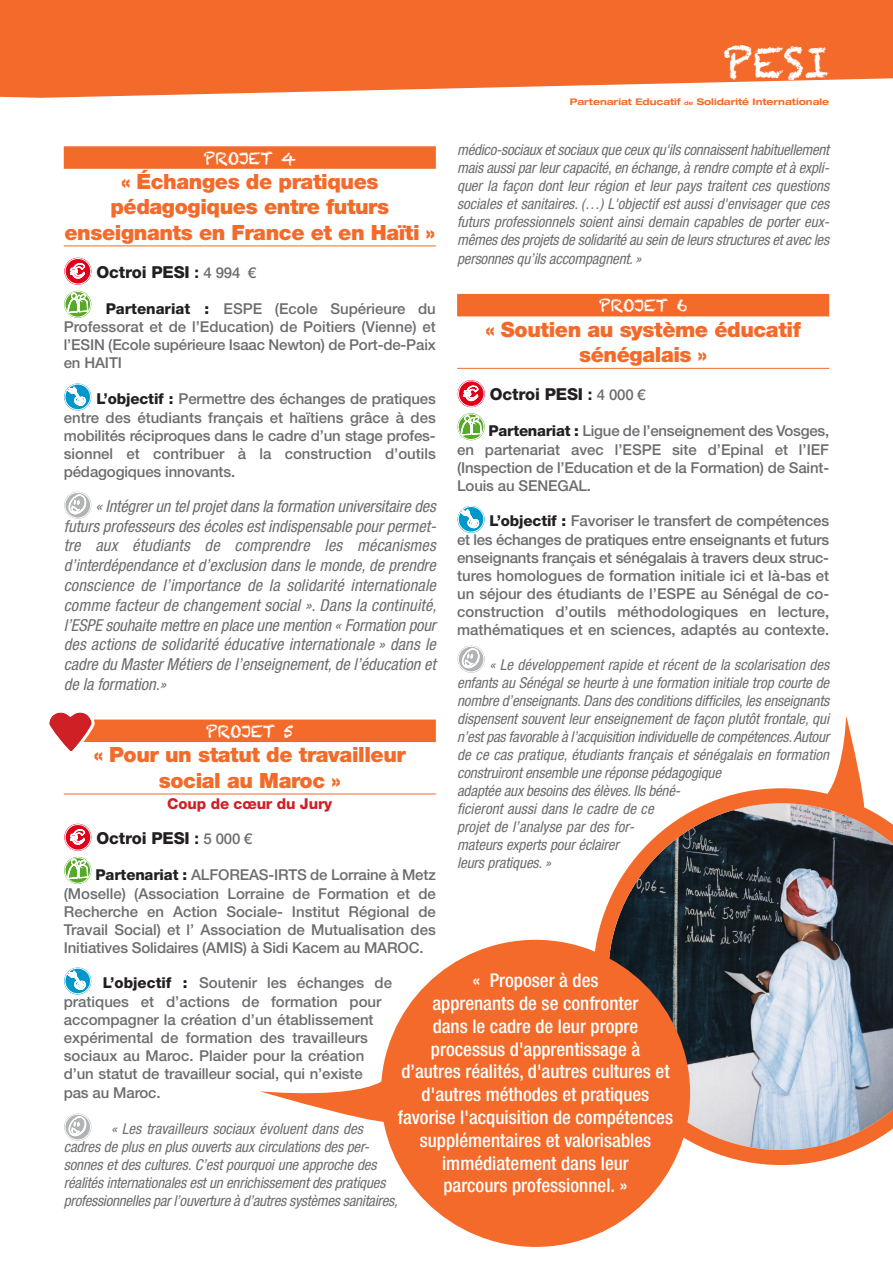
<style>
.page{position:relative;width:893px;height:1263px;background:#fff}
.page>*{position:absolute;margin:0;border:0;box-sizing:border-box;transform-origin:0 0}
.t1{font:41.85px "Chalkduster";color:#fff}
.t2{font:900 21px/25.2px "Helvetica Neue LT Std";letter-spacing:-.02em;color:#f36a2a;text-align:center}
.t3{font:500 condensed 18.9px/22.8px "Helvetica Neue LT Std";color:#fff;text-align:center}
.t4{font:italic condensed 16.5px/19.8px "Helvetica Neue LT Std";color:#6c6d70;text-align:justify}
.t5{font:800 16.5px "Helvetica Neue LT Std";letter-spacing:-.01em;color:#231f20}
.t6{font:16.5px "Chalkduster";letter-spacing:-.01em;color:#fff}
.t7{font:500 15px/18.1px "Helvetica Neue LT Std";letter-spacing:-.005em;color:#6c6d70;text-align:justify}
.t8{font:italic condensed 15px/18px "Helvetica Neue LT Std";letter-spacing:-.005em;color:#6c6d70}
.t9{font:800 15px "Helvetica Neue LT Std";letter-spacing:-.01em;color:#cf2026}
.t10{font:700 expanded 9.15px "Helvetica Neue LT Std";color:#f36a2a}
.s1{font-size:5.85px}
.s2{font-weight:700}
.s3{font-weight:500;font-size:15px;color:#6c6d70}
.s4{font-weight:800;color:#231f20}
</style>
<div class="page">
<svg style="left:0;top:0;width:893px;height:98px;background:#f4783e"></svg>
<div style="left:64px;top:146px;width:372px;height:23px;background:#f36a2a"></div>
<hr style="left:64px;top:246px;width:372px;height:1px;background:#f36a2a">
<div style="left:64px;top:719px;width:372px;height:23px;background:#f36a2a"></div>
<hr style="left:64px;top:794px;width:372px;height:1px;background:#f36a2a">
<div style="left:457px;top:294px;width:372px;height:22px;background:#f36a2a"></div>
<hr style="left:457px;top:368px;width:372px;height:1px;background:#f36a2a">
<svg style="left:64px;top:258px;width:28px;height:60px"></svg>
<svg style="left:64px;top:383px;width:28px;height:28px"></svg>
<svg style="left:64px;top:491px;width:27px;height:28px"></svg>
<svg style="left:64px;top:824px;width:28px;height:60px"></svg>
<svg style="left:64px;top:967px;width:28px;height:28px"></svg>
<svg style="left:64px;top:1113px;width:27px;height:28px"></svg>
<svg style="left:457px;top:380px;width:28px;height:60px"></svg>
<svg style="left:457px;top:506px;width:28px;height:27px"></svg>
<svg style="left:457px;top:645px;width:28px;height:28px"></svg>
<svg style="left:49px;top:712px;width:46px;height:39px"></svg>
<svg style="left:594px;top:788px;width:299px;height:377px;background:#827c7e"></svg>
<div style="left:381px;top:940px;width:309px;height:307px;background:#f36a2a;border-radius:50%"></div>
<svg style="left:260px;top:1077px;width:127px;height:58px"></svg>
<svg style="left:815px;top:716px;width:61px;height:119px"></svg>
<h1 class="t1" style="left:723px;top:38px;width:108px">PESI</h1>
<p class="t10" style="left:570px;top:99px;width:261px">Partenariat Educatif <span class="s1">de</span> Solidarité Internationale</p>
<p class="t8" style="left:457px;top:142px;width:374px;text-align:justify">médico-sociaux et sociaux que ceux qu'ils connaissent habituellement mais aussi par leur capacité, en échange, à rendre compte et à expli&shy;quer la façon dont leur région et leur pays traitent ces questions sociales et sanitaires. (…) L'objectif est aussi d'envisager que ces futurs professionnels soient ainsi demain capables de porter eux&shy;mêmes des projets de solidarité au sein de leurs structures et avec les personnes qu’ils accompagnent. »</p>
<p class="t6" style="left:599px;top:296px;width:90px">PROJET 6</p>
<h2 class="t2" style="left:485px;top:318px;width:317px">« Soutien au système éducatif sénégalais »</h2>
<p class="t5" style="left:490px;top:388px;width:157px">Octroi PESI <span class="s2">:</span> <span class="s3">4 000 €</span></p>
<p class="t7" style="left:457px;top:423px;width:374px;text-indent:31px"><span class="s4">Partenariat :</span> Ligue de l’enseignement des Vosges, en partenariat avec l’ESPE site d’Epinal et l’IEF (Inspection de l’Education et de la Formation) de Saint-Louis au SENEGAL.</p>
<p class="t7" style="left:457px;top:513px;width:374px;text-indent:32px"><span class="s4">L’objectif :</span> Favoriser le transfert de compétences et les échanges de pratiques entre enseignants et futurs enseignants français et sénégalais à travers deux struc&shy;tures homologues de formation initiale ici et là-bas et un séjour des étudiants de l’ESPE au Sénégal de co&shy;construction d’outils méthodologiques en lecture, mathématiques et en sciences, adaptés au contexte.</p>
<p class="t8" style="left:457px;top:657px;width:374px;text-indent:32px">« Le développement rapide et récent de la scolarisation des enfants au Sénégal se heurte à une formation initiale trop courte de nombre d’enseignants. Dans des conditions difficiles, les enseignants dispensent souvent leur enseignement de façon plutôt frontale, qui n’est pas favorable à l’acquisition individuelle de compétences.Autour de ce cas pratique, étudiants français et sénégalais en formation construiront ensemble une réponse pédagogique<br>adaptée aux besoins des élèves. Ils béné-<br>ficieront aussi dans le cadre de ce<br>projet de l’analyse par des for-<br>mateurs experts pour éclairer<br>leurs pratiques. »</p>
<p class="t6" style="left:203px;top:148px;width:94px">PROJET 4</p>
<h2 class="t2" style="left:64px;top:171px;width:372px">« Échanges de pratiques pédagogiques entre futurs enseignants en France et en Haïti »</h2>
<p class="t5" style="left:97px;top:266px;width:161px">Octroi PESI <span class="s2">:</span> <span class="s3">4 994 €</span></p>
<p class="t7" style="left:64px;top:301px;width:374px;text-indent:42px"><span class="s4">Partenariat :</span> ESPE (Ecole Supérieure du Professorat et de l’Education) de Poitiers (Vienne) et l’ESIN (Ecole supérieure Isaac Newton) de Port-de-Paix en HAITI</p>
<p class="t7" style="left:64px;top:391px;width:374px;text-indent:33px"><span class="s4">L’objectif :</span> Permettre des échanges de pratiques entre des étudiants français et haïtiens grâce à des mobilités réciproques dans le cadre d’un stage profes&shy;sionnel et contribuer à la construction d’outils pédagogiques innovants.</p>
<p class="t4" style="left:64px;top:497px;width:374px;text-indent:32px">« Intégrer un tel projet dans la formation universitaire des futurs professeurs des écoles est indispensable pour permet&shy;tre aux étudiants de comprendre les mécanismes d’interdépendance et d’exclusion dans le monde, de prendre conscience de l’importance de la solidarité internationale comme facteur de changement social ». Dans la continuité, l’ESPE souhaite mettre en place une mention « Formation pour des actions de solidarité éducative internationale » dans le cadre du Master Métiers de l’enseignement, de l’éducation et de la formation.»</p>
<p class="t6" style="left:206px;top:722px;width:90px">PROJET 5</p>
<h2 class="t2" style="left:94px;top:744px;width:314px">« Pour un statut de travailleur social au Maroc »</h2>
<p class="t9" style="left:167px;top:798px;width:166px">Coup de cœur du Jury</p>
<p class="t5" style="left:97px;top:832px;width:157px">Octroi PESI <span class="s2">:</span> <span class="s3">5 000 €</span></p>
<p class="t7" style="left:64px;top:867px;width:374px;text-indent:32px"><span class="s4">Partenariat :</span> ALFOREAS-IRTS de Lorraine à Metz (Moselle) (Association Lorraine de Formation et de Recherche en Action Sociale- Institut Régional de Travail Social) et l’ Association de Mutualisation des Initiatives Solidaires (AMIS) à Sidi Kacem au MAROC.</p>
<p class="t7" style="left:64px;top:975px;width:330px;text-align:left;text-indent:39px"><span class="s4">L’objectif :</span> Soutenir les échanges de pratiques et d’actions de formation pour accompagner la création d’un établissement expérimental de formation des travailleurs sociaux au Maroc. Plaider pour la création d’un statut de travailleur social, qui n’existe<br>pas au Maroc.</p>
<p class="t8" style="left:64px;top:1120px;width:335px;text-indent:47px">« Les travailleurs sociaux évoluent dans des cadres de plus en plus ouverts aux circulations des per&shy;sonnes et des cultures. C’est pourquoi une approche des réalités internationales est un enrichissement des pratiques professionnelles par l’ouverture à d’autres systèmes sanitaires,</p>
<p class="t3" style="left:398px;top:971px;width:277px">« Proposer à des<br>apprenants de se confronter<br>dans le cadre de leur propre processus d'apprentissage à<br>d’autres réalités, d'autres cultures et d'autres méthodes et pratiques favorise l'acquisition de compétences supplémentaires et valorisables immédiatement dans leur<br>parcours professionnel. »</p>
</div>
